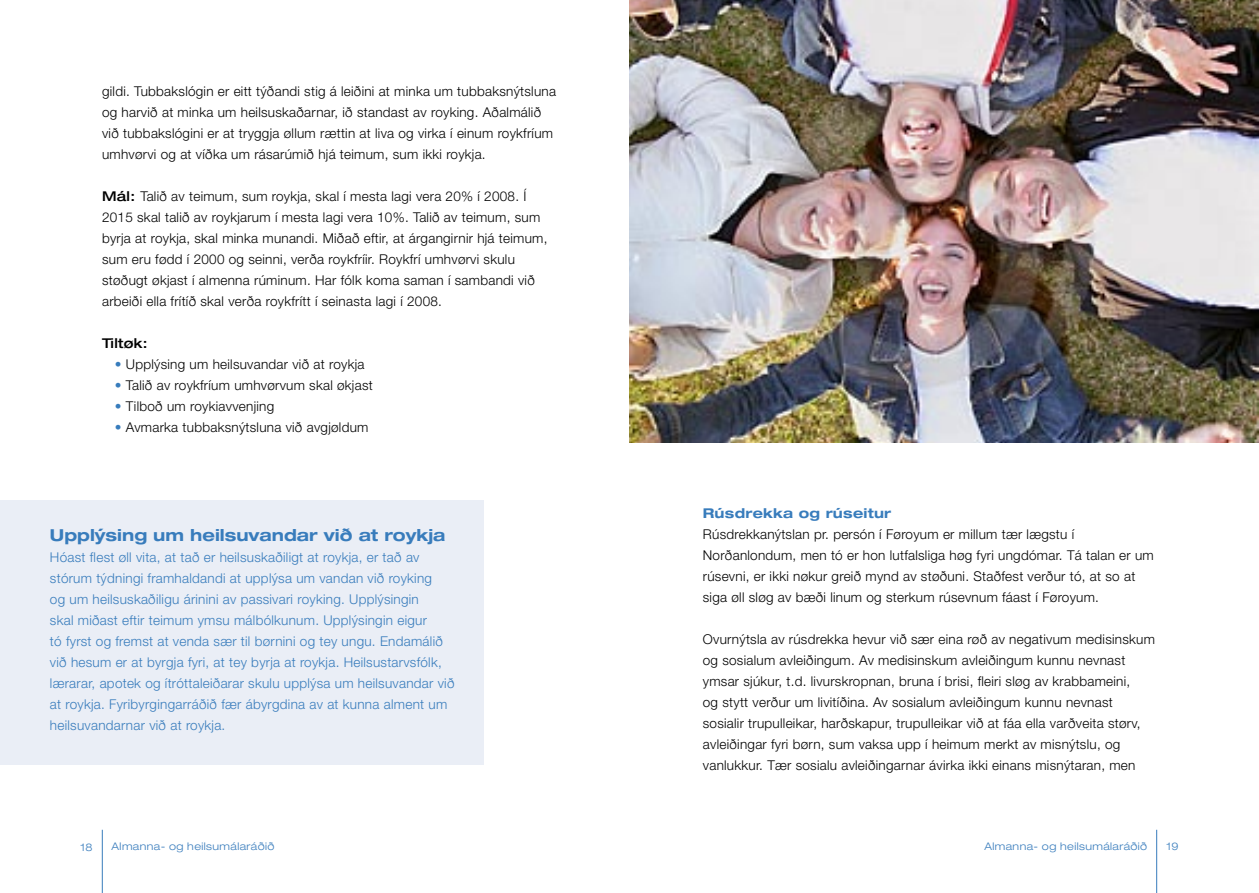
<style>
.page{position:relative;width:1259px;height:893px;background:#fff}
.page>*{position:absolute;margin:0;border:0;box-sizing:border-box;transform-origin:0 0}
.Yvirskrift{font:700 expanded 16.5px "Helvetica Neue";color:#387cbc}
.Breyðtekstur{font:300 13.5px/21px "Helvetica Neue";letter-spacing:.02em;color:#000}
.Breyðtekstur-2{font:300 13.5px/21px "Helvetica Neue";letter-spacing:.02em;color:#387cbc}
.Breyðtekstur-3{font:700 expanded 13.5px "Helvetica Neue";letter-spacing:.02em;color:#387cbc}
.Breyðtekstur-4{font:500 expanded 13.5px "Helvetica Neue";letter-spacing:.02em;color:#000}
.t1{font:300 expanded 10.5px "Helvetica Neue";letter-spacing:.04em;color:#387cbc}
.s1{font-weight:500;font-stretch:expanded}
.s2{color:#387cbc}
</style>
<div class="page">
<hr style="left:102px;top:830px;width:1px;height:63px;background:#387cbc">
<hr style="left:1156px;top:830px;width:1px;height:63px;background:#387cbc">
<div style="left:0;top:500px;width:484px;height:264px;background:#eaeef6"></div>
<img style="left:629px;top:0;width:629px;height:442px">
<p class="Breyðtekstur" style="left:102px;top:80px;width:455px">gildi. Tubbakslógin er eitt týðandi stig á leiðini at minka um tubbaksnýtsluna og harvið at minka um heilsuskaðarnar, ið standast av royking. Aðalmálið við tubbakslógini er at tryggja øllum rættin at liva og virka í einum roykfríum umhvørvi og at víðka um rásarúmið hjá teimum, sum ikki roykja.</p>
<p class="Breyðtekstur" style="left:102px;top:185px;width:447px"><span class="s1">Mál:</span> Talið av teimum, sum roykja, skal í mesta lagi vera 20% í 2008. Í 2015 skal talið av roykjarum í mesta lagi vera 10%. Talið av teimum, sum byrja at roykja, skal minka munandi. Miðað eftir, at árgangirnir hjá teimum, sum eru fødd í 2000 og seinni, verða roykfríir. Roykfrí umhvørvi skulu støðugt økjast í almenna rúminum. Har fólk koma saman í sambandi við arbeiði ella frítíð skal verða roykfrítt í seinasta lagi í 2008.</p>
<p class="Breyðtekstur-4" style="left:102px;top:334px;width:47px">Tiltøk:</p>
<p class="Breyðtekstur" style="left:115px;top:353px;width:251px"><span class="s2">•</span> Upplýsing um heilsuvandar við at roykja</p>
<p class="Breyðtekstur" style="left:115px;top:374px;width:259px"><span class="s2">•</span> Talið av roykfríum umhvørvum skal økjast</p>
<p class="Breyðtekstur" style="left:115px;top:395px;width:161px"><span class="s2">•</span> Tilboð um roykiavvenjing</p>
<p class="Breyðtekstur" style="left:115px;top:416px;width:255px"><span class="s2">•</span> Avmarka tubbaksnýtsluna við avgjøldum</p>
<p class="Yvirskrift" style="left:50px;top:524px;width:397px">Upplýsing um heilsuvandar við at roykja</p>
<p class="Breyðtekstur-2" style="left:50px;top:546px;width:406px">Hóast flest øll vita, at tað er heilsuskaðiligt at roykja, er tað av stórum týdningi framhaldandi at upplýsa um vandan við royking<br>og um heilsuskaðiligu árinini av passivari royking. Upplýsingin<br>skal miðast eftir teimum ymsu málbólkunum. Upplýsingin eigur<br>tó fyrst og fremst at venda sær til børnini og tey ungu. Endamálið við hesum er at byrgja fyri, at tey byrja at roykja. Heilsustarvsfólk, lærarar, apotek og ítróttaleiðarar skulu upplýsa um heilsuvandar við at roykja. Fyribyrgingarráðið fær ábyrgdina av at kunna alment um heilsuvandarnar við at roykja.</p>
<p class="Breyðtekstur-3" style="left:703px;top:505px;width:190px">Rúsdrekka og rúseitur</p>
<p class="Breyðtekstur" style="left:703px;top:523px;width:452px">Rúsdrekkanýtslan pr. persón í Føroyum er millum tær lægstu í Norðanlondum, men tó er hon lutfalsliga høg fyri ungdómar. Tá talan er um rúsevni, er ikki nøkur greið mynd av støðuni. Staðfest verður tó, at so at siga øll sløg av bæði linum og sterkum rúsevnum fáast í Føroyum.</p>
<p class="Breyðtekstur" style="left:703px;top:628px;width:453px">Ovurnýtsla av rúsdrekka hevur við sær eina røð av negativum medisinskum og sosialum avleiðingum. Av medisinskum avleiðingum kunnu nevnast ymsar sjúkur, t.d. livurskropnan, bruna í brisi, fleiri sløg av krabbameini,<br>og stytt verður um livitíðina. Av sosialum avleiðingum kunnu nevnast sosialir trupulleikar, harðskapur, trupulleikar við at fáa ella varðveita størv, avleiðingar fyri børn, sum vaksa upp í heimum merkt av misnýtslu, og vanlukkur. Tær sosialu avleiðingarnar ávirka ikki einans misnýtaran, men</p>
<p class="t1" style="left:80px;top:841px;width:14px">18</p>
<p class="t1" style="left:112px;top:840px;width:164px">Almanna- og heilsumálaráðið</p>
<p class="t1" style="left:984px;top:840px;width:164px">Almanna- og heilsumálaráðið</p>
<p class="t1" style="left:1166px;top:840px;width:14px">19</p>
</div>
